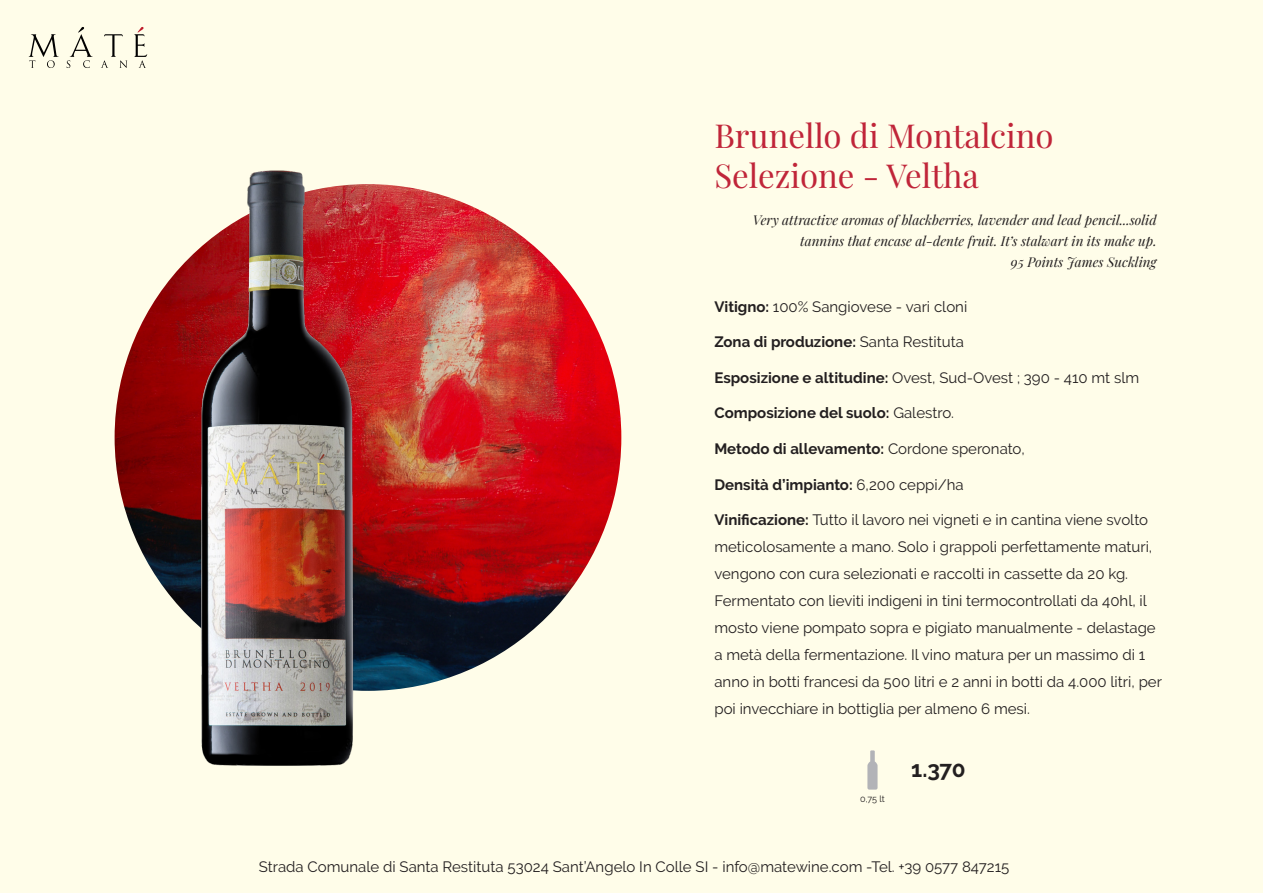
<style>
.page{position:relative;width:1263px;height:893px;background:#fffde9}
.page>*{position:absolute;margin:0;border:0;box-sizing:border-box;transform-origin:0 0}
.Titolo{font:33px/39.6px "Playfair Display";color:#c02539}
.Corpo{font:700 22.5px "Raleway";color:#231f20}
.Corpo_1_1{font:15px/27px "Raleway";color:#231f20}
.Corpo_1_1-2{font:700 15px "Raleway";color:#231f20}
.Titolo-2{font:italic 13.5px/21px "Playfair Display";color:#231f20;text-align:right}
.Corpo-2{font:9px "Raleway";color:#231f20}
.s1{font-weight:700}
.s2{font-weight:400}
</style>
<div class="page">
<svg style="left:29px;top:34px;width:30px;height:34px"></svg>
<svg style="left:101px;top:34px;width:26px;height:34px"></svg>
<svg style="left:67px;top:27px;width:26px;height:41px"></svg>
<svg style="left:134px;top:27px;width:13px;height:41px"></svg>
<img style="left:115px;top:184px;width:506px;height:507px;border-radius:253px">
<img style="left:191px;top:170px;width:174px;height:596px">
<svg style="left:867px;top:750px;width:10px;height:40px"></svg>
<p class="Titolo" style="left:714px;top:113px;width:341px">Brunello di Montalcino<br>Selezione - Veltha</p>
<p class="Titolo-2" style="left:753px;top:208px;width:405px">Very attractive aromas of blackberries, lavender and lead pencil...solid tannins that encase al-dente fruit. It’s stalwart in its make up.</p>
<p class="Titolo-2" style="left:1011px;top:250px;width:147px">95 Points James Suckling</p>
<p class="Corpo_1_1" style="left:714px;top:293px;width:254px"><span class="s1">Vitigno:</span> 100% Sangiovese - vari cloni</p>
<p class="Corpo_1_1-2" style="left:714px;top:334px;width:251px">Zona di produzione: <span class="s2">Santa Restituta</span></p>
<p class="Corpo_1_1" style="left:714px;top:364px;width:426px"><span class="s1">Esposizione e altitudine:</span> Ovest, Sud-Ovest ; 390 - 410 mt slm</p>
<p class="Corpo_1_1-2" style="left:714px;top:405px;width:241px">Composizione del suolo: <span class="s2">Galestro.</span></p>
<p class="Corpo_1_1-2" style="left:714px;top:440px;width:312px">Metodo di allevamento: <span class="s2">Cordone speronato,</span></p>
<p class="Corpo_1_1-2" style="left:714px;top:476px;width:251px">Densità d’impianto: <span class="s2">6,200 ceppi/ha</span></p>
<p class="Corpo_1_1" style="left:714px;top:506px;width:449px"><span class="s1">Vinificazione:</span> Tutto il lavoro nei vigneti e in cantina viene svolto meticolosamente a mano. Solo i grappoli perfettamente maturi, vengono con cura selezionati e raccolti in cassette da 20 kg.<br>Fermentato con lieviti indigeni in tini termocontrollati da 40hl, il mosto viene pompato sopra e pigiato manualmente - delastage a metà della fermentazione. Il vino matura per un massimo di 1 anno in botti francesi da 500 litri e 2 anni in botti da 4.000 litri, per poi invecchiare in bottiglia per almeno 6 mesi.</p>
<p class="Corpo-2" style="left:860px;top:793px;width:26px">0,75 lt</p>
<p class="Corpo" style="left:911px;top:756px;width:56px">1.370</p>
<p class="Corpo_1_1" style="left:259px;top:853px;width:752px">Strada Comunale di Santa Restituta 53024 Sant’Angelo In Colle SI - info@matewine.com -Tel. +39 0577 847215</p>
</div>
